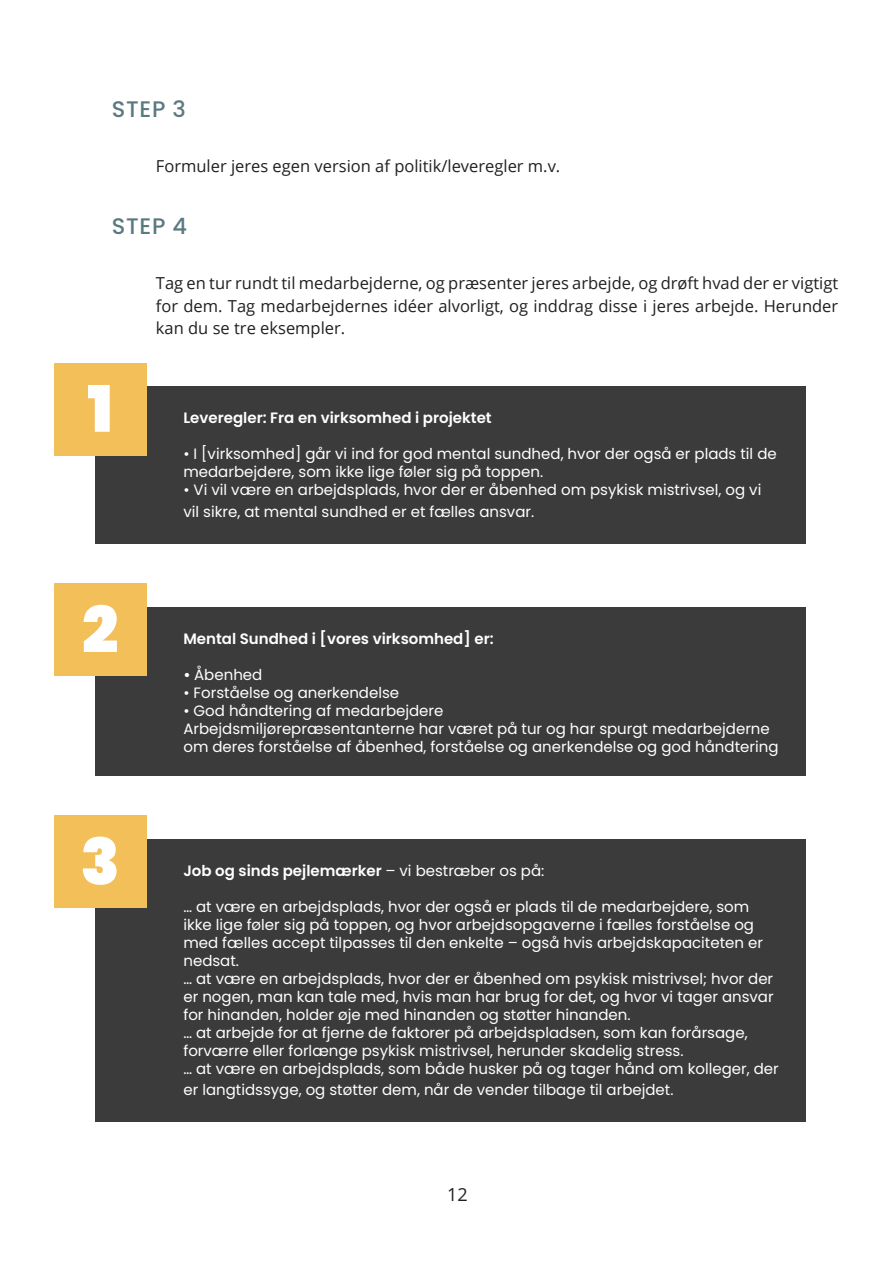
<style>
.page{position:relative;width:893px;height:1263px;background:#fff}
.page>*{position:absolute;margin:0;border:0;box-sizing:border-box;transform-origin:0 0}
.t1{font:900 64.05px "Poppins";color:#fff}
.t2{font:500 22.5px "Poppins";letter-spacing:.03em;color:#5b7981}
.t3{font:18px "Open Sans";color:#231f20}
.t4{font:16.5px/22.5px "Open Sans";color:#231f20;text-align:justify}
.t5{font:15px/18px "Poppins";color:#fff}
.t6{font:600 15px "Poppins";color:#fff}
.s1{font-weight:600}
.s2{font-weight:400}
</style>
<div class="page">
<div style="left:95px;top:387px;width:710px;height:157px;background:#3b3b3b"></div>
<div style="left:54px;top:363px;width:92px;height:92px;background:#f2bf59"></div>
<div style="left:95px;top:607px;width:710px;height:169px;background:#3b3b3b"></div>
<div style="left:54px;top:584px;width:92px;height:92px;background:#f2bf59"></div>
<div style="left:95px;top:839px;width:710px;height:282px;background:#3b3b3b"></div>
<div style="left:54px;top:815px;width:92px;height:93px;background:#f2bf59"></div>
<p class="t2" style="left:112px;top:96px;width:76px">STEP 3</p>
<p class="t4" style="left:156px;top:155px;width:406px">Formuler jeres egen version af politik/leveregler m.v.</p>
<p class="t2" style="left:112px;top:213px;width:77px">STEP 4</p>
<p class="t1" style="left:87px;top:372px;width:27px">1</p>
<p class="t1" style="left:82px;top:593px;width:38px">2</p>
<p class="t1" style="left:80px;top:825px;width:41px">3</p>
<p class="t4" style="left:156px;top:271px;width:684px">Tag en tur rundt til medarbejderne, og præsenter jeres arbejde, og drøft hvad der er vigtigt for dem. Tag medarbejdernes idéer alvorligt, og inddrag disse i jeres arbejde. Herunder kan du se tre eksempler.</p>
<p class="t6" style="left:183px;top:409px;width:310px">Leveregler: Fra en virksomhed i projektet</p>
<p class="t5" style="left:183px;top:445px;width:595px">• I [virksomhed] går vi ind for god mental sundhed, hvor der også er plads til de medarbejdere, som ikke lige føler sig på toppen.</p>
<p class="t5" style="left:183px;top:479px;width:579px;line-height:21.6px">• Vi vil være en arbejdsplads, hvor der er åbenhed om psykisk mistrivsel, og vi vil sikre, at mental sundhed er et fælles ansvar.</p>
<p class="t6" style="left:183px;top:630px;width:312px">Mental Sundhed i [vores virksomhed] er:</p>
<p class="t5" style="left:183px;top:666px;width:80px"><span class="s1">•</span> Åbenhed</p>
<p class="t5" style="left:183px;top:684px;width:217px">• Forståelse og anerkendelse</p>
<p class="t5" style="left:183px;top:702px;width:262px">• God håndtering af medarbejdere</p>
<p class="t5" style="left:183px;top:720px;width:597px">Arbejdsmiljørepræsentanterne har været på tur og har spurgt medarbejderne om deres forståelse af åbenhed, forståelse og anerkendelse og god håndtering</p>
<p class="t6" style="left:183px;top:862px;width:362px">Job og sinds pejlemærker <span class="s2">– vi bestræber os på:</span></p>
<p class="t5" style="left:183px;top:898px;width:581px">… at være en arbejdsplads, hvor der også er plads til de medarbejdere, som ikke lige føler sig på toppen, og hvor arbejdsopgaverne i fælles forståelse og med fælles accept tilpasses til den enkelte – også hvis arbejdskapaciteten er nedsat.</p>
<p class="t5" style="left:183px;top:970px;width:592px;text-align:justify">… at være en arbejdsplads, hvor der er åbenhed om psykisk mistrivsel; hvor der er nogen, man kan tale med, hvis man har brug for det, og hvor vi tager ansvar for hinanden, holder øje med hinanden og støtter hinanden.</p>
<p class="t5" style="left:183px;top:1024px;width:566px">… at arbejde for at fjerne de faktorer på arbejdspladsen, som kan forårsage, forværre eller forlænge psykisk mistrivsel, herunder skadelig stress.</p>
<p class="t5" style="left:183px;top:1058px;width:597px;line-height:21.6px">… at være en arbejdsplads, som både husker på og tager hånd om kolleger, der er langtidssyge, og støtter dem, når de vender tilbage til arbejdet.</p>
<p class="t3" style="left:447px;top:1182px;width:22px">12</p>
</div>
